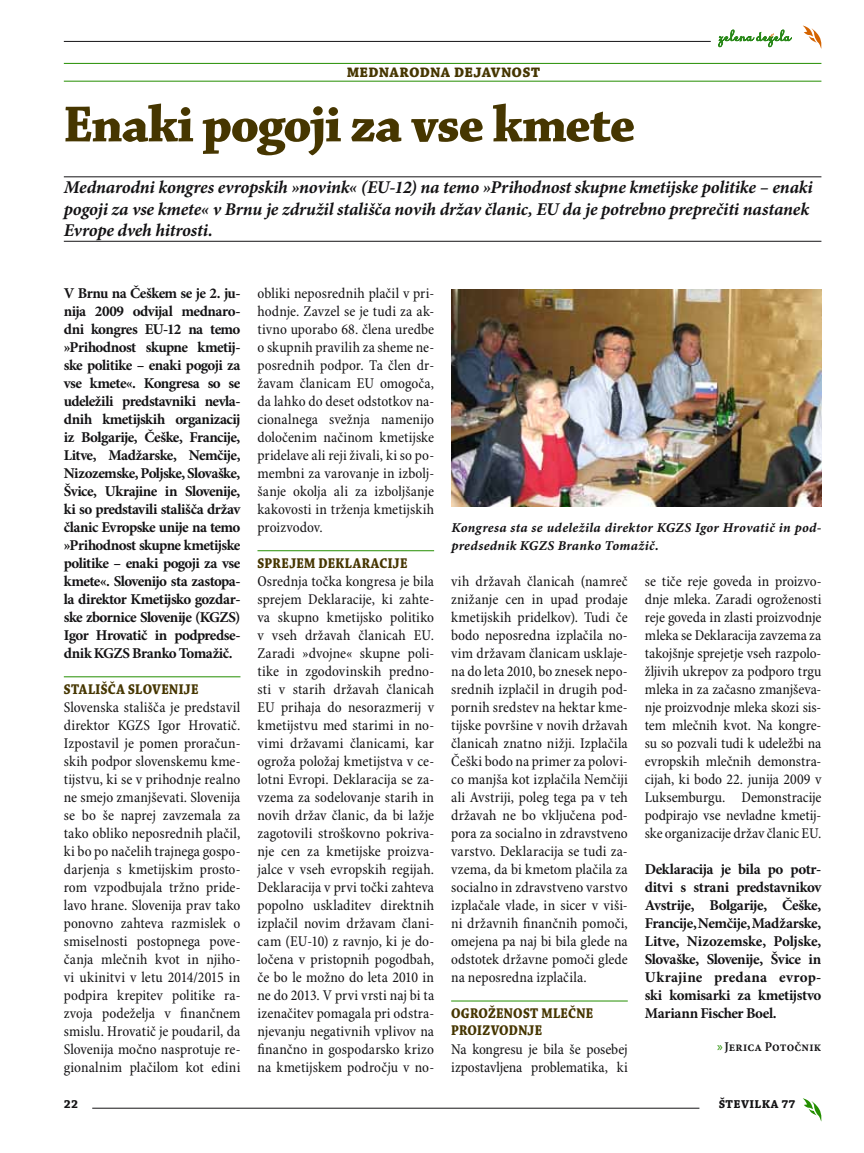
<style>
.page{position:relative;width:864px;height:1153px;background:#fff}
.page>*{position:absolute;margin:0;border:0;box-sizing:border-box;transform-origin:0 0}
.t1{font:54px "Chaparral Pro Bold Disp";letter-spacing:-.015em;color:#463600}
.t2{font:italic 700 18px/21.6px "Minion Pro";letter-spacing:-.01em;color:#141315}
.t3{font:700 18px "Chaparral Pro";letter-spacing:.01em;color:#463600;scale:.9 1}
.t4{font:condensed 15px/18px "Minion Pro";color:#141315;text-align:justify}
.t5{font:700 15px/18px "Minion Pro";letter-spacing:-.03em;color:#141315;text-align:justify}
.t6{font:15px/16.5px "Chaparral Pro Bold Subh";letter-spacing:.03em;color:#463600;scale:.9 1}
.t7{font:13.5px/18px "Minion Pro Bold It Capt";letter-spacing:.02em;color:#141315}
.t8{font:13.5px "Minion Pro Semibold Cn Capt";letter-spacing:.01em;color:#141315}
.t9{font:12px "Chaparral Pro Bold Capt";letter-spacing:.03em;color:#141315}
.s1{font-family:"Myriad Pro";color:#248e00}
</style>
<div class="page">
<svg style="left:803px;top:1098px;width:19px;height:23px"></svg>
<hr style="left:64px;top:41px;width:646px;height:1px;background:#141315">
<hr style="left:92px;top:1107px;width:607px;height:1px;background:#141315">
<svg style="left:803px;top:26px;width:19px;height:23px"></svg>
<svg style="left:718px;top:30px;width:73px;height:17px"></svg>
<hr style="left:64px;top:63px;width:757px;height:1px;background:#248e00">
<hr style="left:64px;top:81px;width:757px;height:1px;background:#248e00">
<hr style="left:64px;top:676px;width:176px;height:1px;background:#248e00">
<hr style="left:257px;top:550px;width:177px;height:1px;background:#248e00">
<hr style="left:451px;top:1000px;width:176px;height:1px;background:#248e00">
<hr style="left:64px;top:176px;width:757px;height:1px;background:#141315">
<hr style="left:64px;top:241px;width:757px;height:1px;background:#141315">
<img style="left:451px;top:290px;width:370px;height:216px">
<p class="t3" style="left:346px;top:61px;width:214px">mednarodna dejavnost</p>
<h1 class="t1" style="left:64px;top:95px;width:572px">Enaki pogoji za vse kmete</h1>
<p class="t2" style="left:64px;top:177px;width:750px">Mednarodni kongres evropskih »novink« (EU-12) na temo »Prihodnost skupne kmetijske politike – enaki pogoji za vse kmete« v Brnu je združil stališča novih držav članic, EU da je potrebno preprečiti nastanek<br>Evrope dveh hitrosti.</p>
<p class="t5" style="left:64px;top:285px;width:178px">V Brnu na Češkem se je 2. ju&shy;nija 2009 odvijal mednaro&shy;dni kongres EU-12 na temo »Prihodnost skupne kmetij&shy;ske politike – enaki pogoji za vse kmete«. Kongresa so se udeležili predstavniki nevla&shy;dnih kmetijskih organizacij iz Bolgarije, Češke, Francije, Litve, Madžarske, Nemčije, Nizozemske, Poljske, Slovaške, Švice, Ukrajine in Slovenije, ki so predstavili stališča držav članic Evropske unije na temo »Prihodnost skupne kmetijske politike – enaki pogoji za vse kmete«. Slovenijo sta zastopa&shy;la direktor Kmetijsko gozdar&shy;ske zbornice Slovenije (KGZS)<br>Igor Hrovatič in podpredse&shy;dnik KGZS Branko Tomažič.</p>
<p class="t6" style="left:64px;top:681px;width:151px">STALIŠČA SLOVENIJE</p>
<p class="t4" style="left:64px;top:699px;width:178px">Slovenska stališča je predstavil direktor KGZS Igor Hrovatič.<br>Izpostavil je pomen proračun&shy;skih podpor slovenskemu kme&shy;tijstvu, ki se v prihodnje realno ne smejo zmanjševati. Slovenija se bo še naprej zavzemala za tako obliko neposrednih plačil, ki bo po načelih trajnega gospo&shy;darjenja s kmetijskim prosto&shy;rom vzpodbujala tržno pride&shy;lavo hrane. Slovenija prav tako ponovno zahteva razmislek o smiselnosti postopnega pove&shy;čanja mlečnih kvot in njiho&shy;vi ukinitvi v letu 2014/2015 in podpira krepitev politike ra&shy;zvoja podeželja v finančnem smislu. Hrovatič je poudaril, da Slovenija močno nasprotuje re&shy;gionalnim plačilom kot edini</p>
<p class="t4" style="left:257px;top:285px;width:178px">obliki neposrednih plačil v pri&shy;hodnje. Zavzel se je tudi za ak&shy;tivno uporabo 68. člena uredbe o skupnih pravilih za sheme ne&shy;posrednih podpor. Ta člen dr&shy;žavam članicam EU omogoča, da lahko do deset odstotkov na&shy;cionalnega svežnja namenijo določenim načinom kmetijske pridelave ali reji živali, ki so po&shy;membni za varovanje in izbolj&shy;šanje okolja ali za izboljšanje kakovosti in trženja kmetijskih proizvodov.</p>
<p class="t6" style="left:257px;top:555px;width:168px">SPREJEM DEKLARACIJE</p>
<p class="t4" style="left:257px;top:573px;width:178px">Osrednja točka kongresa je bila sprejem Deklaracije, ki zahte&shy;va skupno kmetijsko politiko v vseh državah članicah EU.<br>Zaradi »dvojne« skupne poli&shy;tike in zgodovinskih predno&shy;sti v starih državah članicah EU prihaja do nesorazmerij v kmetijstvu med starimi in no&shy;vimi državami članicami, kar ogroža položaj kmetijstva v ce&shy;lotni Evropi. Deklaracija se za&shy;vzema za sodelovanje starih in novih držav članic, da bi lažje zagotovili stroškovno pokriva&shy;nje cen za kmetijske proizva&shy;jalce v vseh evropskih regijah.<br>Deklaracija v prvi točki zahteva popolno uskladitev direktnih izplačil novim državam člani&shy;cam (EU-10) z ravnjo, ki je do&shy;ločena v pristopnih pogodbah, če bo le možno do leta 2010 in ne do 2013. V prvi vrsti naj bi ta izenačitev pomagala pri odstra&shy;njevanju negativnih vplivov na finančno in gospodarsko krizo na kmetijskem področju v no-</p>
<p class="t4" style="left:451px;top:573px;width:178px">vih državah članicah (namreč znižanje cen in upad prodaje kmetijskih pridelkov). Tudi če bodo neposredna izplačila no&shy;vim državam članicam usklaje&shy;na do leta 2010, bo znesek nepo&shy;srednih izplačil in drugih pod&shy;pornih sredstev na hektar kme&shy;tijske površine v novih državah članicah znatno nižji. Izplačila Češki bodo na primer za polovi&shy;co manjša kot izplačila Nemčiji ali Avstriji, poleg tega pa v teh državah ne bo vključena pod&shy;pora za socialno in zdravstveno varstvo. Deklaracija se tudi za&shy;vzema, da bi kmetom plačila za socialno in zdravstveno varstvo izplačale vlade, in sicer v viši&shy;ni državnih finančnih pomoči, omejena pa naj bi bila glede na odstotek državne pomoči glede na neposredna izplačila.</p>
<p class="t7" style="left:451px;top:519px;width:371px">Kongresa sta se udeležila direktor KGZS Igor Hrovatič in pod&shy;predsednik KGZS Branko Tomažič.</p>
<p class="t4" style="left:644px;top:573px;width:178px">se tiče reje goveda in proizvo&shy;dnje mleka. Zaradi ogroženosti reje goveda in zlasti proizvodnje mleka se Deklaracija zavzema za takojšnje sprejetje vseh razpolo&shy;žljivih ukrepov za podporo trgu mleka in za začasno zmanjševa&shy;nje proizvodnje mleka skozi sis&shy;tem mlečnih kvot. Na kongre&shy;su so pozvali tudi k udeležbi na evropskih mlečnih demonstra&shy;cijah, ki bodo 22. junija 2009 v Luksemburgu. Demonstracije podpirajo vse nevladne kmetij&shy;ske organizacije držav članic EU.</p>
<p class="t5" style="left:644px;top:861px;width:178px">Deklaracija je bila po potr&shy;ditvi s strani predstavnikov Avstrije, Bolgarije, Češke, Francije, Nemčije, Madžarske, Litve, Nizozemske, Poljske, Slovaške, Slovenije, Švice in Ukrajine predana evrop&shy;ski komisarki za kmetijstvo Mariann Fischer Boel.</p>
<p class="t8" style="left:717px;top:1038px;width:106px"><span class="s1">»</span> Jerica Potočnik</p>
<p class="t6" style="left:451px;top:1005px;width:159px">OGROŽENOST MLEČNE<br>PROIZVODNJE</p>
<p class="t4" style="left:451px;top:1041px;width:178px">Na kongresu je bila še posebej izpostavljena problematika, ki</p>
<p class="t9" style="left:64px;top:1097px;width:16px">22</p>
<p class="t9" style="left:718px;top:1097px;width:78px">ŠTEVILKA 77</p>
</div>
